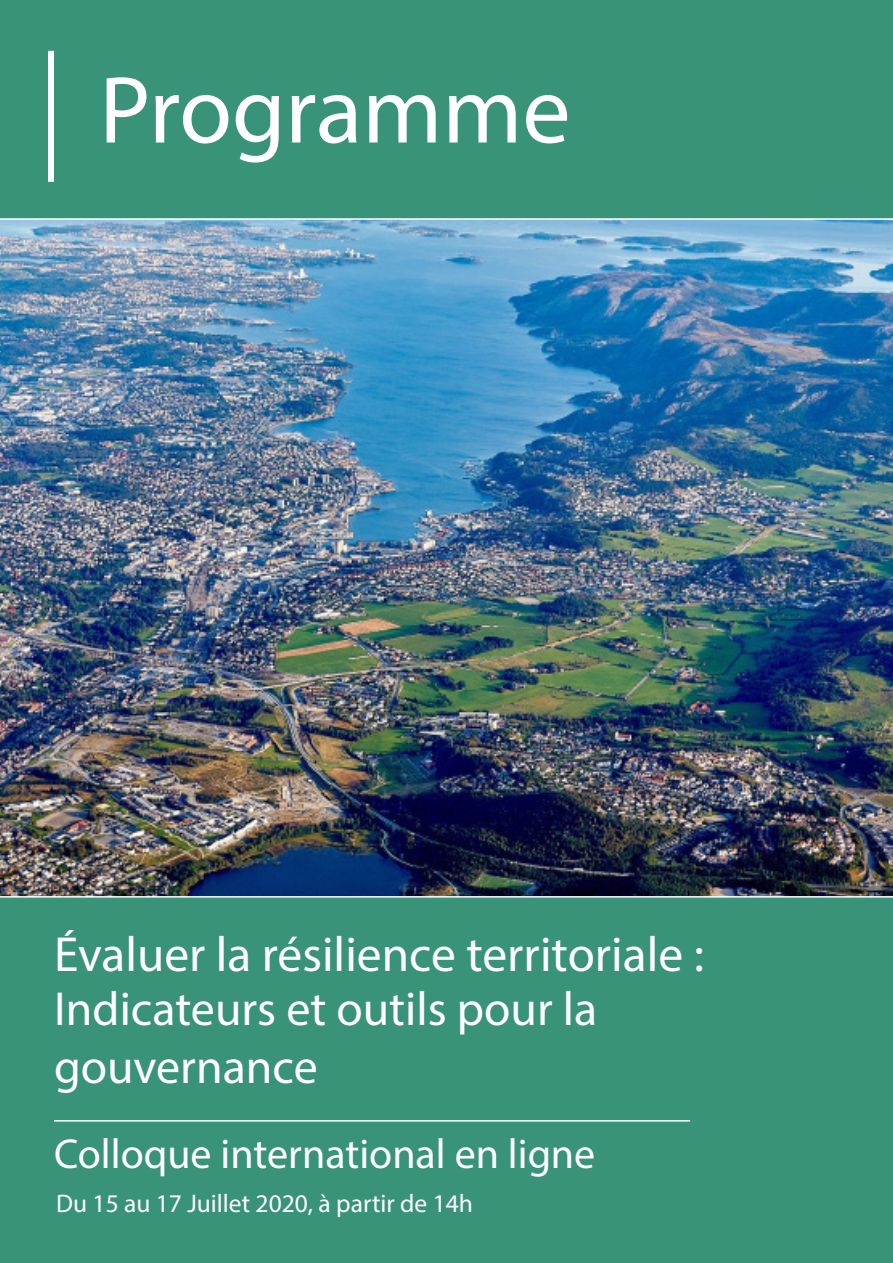
<style>
.page{position:relative;width:893px;height:1263px;background:#fff}
.page>*{position:absolute;margin:0;border:0;box-sizing:border-box;transform-origin:0 0}
.t1{font:96px "Myriad Pro";letter-spacing:-.005em;color:#fff}
.t2{font:49.5px "Myriad Pro";color:#fff}
.t3{font:48px/57.6px "Myriad Pro";color:#fff}
.t4{font:42px "Myriad Pro";color:#fff}
.t5{font:25.5px "Myriad Pro";color:#fff}
</style>
<div class="page">
<div style="left:0;top:753px;width:893px;height:510px;background:#389378"></div>
<div style="left:0;top:0;width:893px;height:376px;background:#389378"></div>
<img style="left:0;top:220px;width:893px;height:676px">
<hr style="left:0;top:218px;width:893px;height:2px;background:#fff">
<hr style="left:0;top:896px;width:893px;height:1px;background:#fff">
<div style="left:48px;top:51px;width:6px;height:131px;background:#fff"></div>
<hr style="left:54px;top:1120px;width:636px;height:1px;background:#fff">
<p class="t1" style="left:99px;top:51px;width:473px">Programme</p>
<p class="t2" style="left:54px;top:924px;width:651px">Évaluer la résilience territoriale :</p>
<p class="t3" style="left:54px;top:979px;width:545px">Indicateurs et outils pour la gouvernance</p>
<p class="t4" style="left:54px;top:1128px;width:543px">Colloque international en ligne</p>
<p class="t5" style="left:56px;top:1188px;width:418px">Du 15 au 17 Juillet 2020, à partir de 14h</p>
</div>
